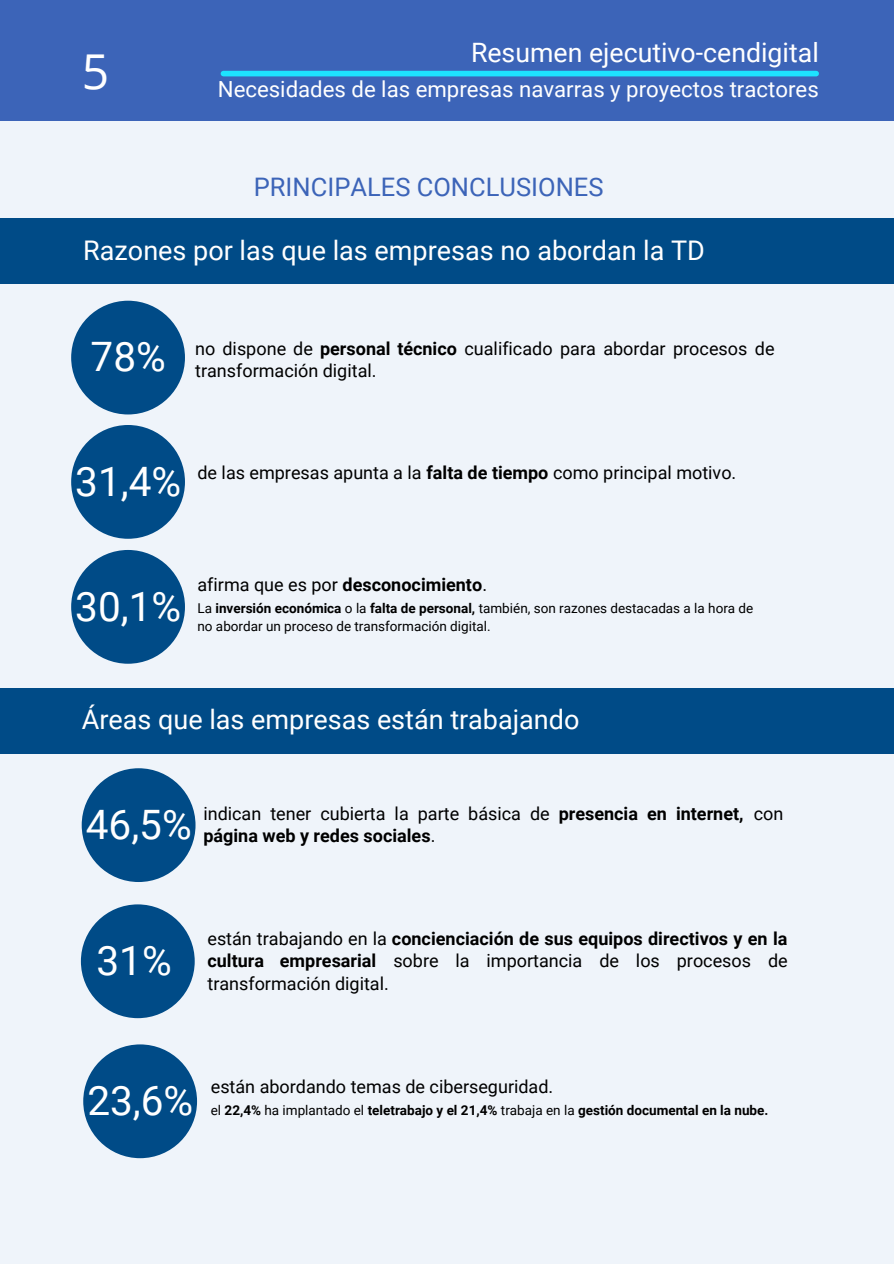
<style>
.page{position:relative;width:894px;height:1264px;background:#fff}
.page>*{position:absolute;margin:0;border:0;box-sizing:border-box;transform-origin:0 0}
.t1{font:48px "Open Sans";color:#fff}
.t2{font:40.5px "Roboto";color:#fff}
.t3{font:27px "Roboto";color:#fff}
.t4{font:26.7px "Roboto";color:#fff}
.t5{font:25.5px "Roboto";color:#3c64b8}
.t6{font:22.2px "Roboto";color:#fff}
.t7{font:18px/22.5px "Roboto";color:#000}
.t8{font:700 18px/22.5px "Roboto";color:#000}
.t9{font:13.5px/18px "Roboto";color:#000}
.t10{font:700 13.5px "Roboto";color:#000}
.s1{font-weight:700}
.s2{font-weight:400}
</style>
<div class="page">
<div style="left:0;top:112px;width:893px;height:1151px;background:#eff4fa"></div>
<div style="left:0;top:0;width:893px;height:121px;background:#3c64b8"></div>
<div style="left:223px;top:71px;width:593px;height:5px;background:#1de2ff"></div>
<div style="left:71px;top:425px;width:114px;height:114px;background:#004b87;border-radius:50%"></div>
<div style="left:71px;top:301px;width:114px;height:113px;background:#004b87;border-radius:50%"></div>
<div style="left:82px;top:768px;width:113px;height:114px;background:#004b87;border-radius:50%"></div>
<div style="left:81px;top:904px;width:114px;height:114px;background:#004b87;border-radius:50%"></div>
<div style="left:0;top:218px;width:893px;height:66px;background:#004b87"></div>
<div style="left:0;top:688px;width:893px;height:65px;background:#004b87"></div>
<div style="left:83px;top:1044px;width:114px;height:114px;background:#004b87;border-radius:50%"></div>
<div style="left:71px;top:550px;width:114px;height:113px;background:#004b87;border-radius:50%"></div>
<h1 class="t1" style="left:82px;top:38px;width:29px">5</h1>
<h3 class="t4" style="left:471px;top:38px;width:349px">Resumen ejecutivo-cendigital</h3>
<p class="t6" style="left:218px;top:76px;width:602px">Necesidades de las empresas navarras y proyectos tractores</p>
<h3 class="t5" style="left:254px;top:173px;width:351px">PRINCIPALES CONCLUSIONES</h3>
<h3 class="t3" style="left:83px;top:234px;width:623px">Razones por las que las empresas no abordan la TD</h3>
<h2 class="t2" style="left:91px;top:334px;width:77px">78%</h2>
<p class="t7" style="left:195px;top:337px;width:580px">no dispone de <span class="s1">personal técnico</span> cualificado para abordar procesos de transformación digital.</p>
<h2 class="t2" style="left:75px;top:458px;width:107px">31,4%</h2>
<p class="t7" style="left:197px;top:461px;width:540px">de las empresas apunta a la <span class="s1">falta de tiempo</span> como principal motivo.</p>
<h2 class="t2" style="left:75px;top:583px;width:107px">30,1%</h2>
<p class="t7" style="left:197px;top:573px;width:291px">afirma que es por <span class="s1">desconocimiento</span>.</p>
<p class="t9" style="left:197px;top:599px;width:557px">La <span class="s1">inversión económica</span> o la <span class="s1">falta de personal,</span> también, son razones destacadas a la hora de no abordar un proceso de transformación digital.</p>
<h3 class="t3" style="left:82px;top:704px;width:499px">Áreas que las empresas están trabajando</h3>
<h2 class="t2" style="left:86px;top:801px;width:107px">46,5%</h2>
<p class="t8" style="left:203px;top:802px;width:581px"><span class="s2">indican tener cubierta la parte básica de</span> presencia en internet, <span class="s2">con </span>página web y redes sociales<span class="s2">.</span></p>
<h2 class="t2" style="left:96px;top:937px;width:77px">31%</h2>
<p class="t7" style="left:207px;top:927px;width:581px;text-align:justify">están trabajando en la <span class="s1">concienciación de sus equipos directivos y en la cultura empresarial</span> sobre la importancia de los procesos de transformación digital.</p>
<h2 class="t2" style="left:87px;top:1077px;width:107px">23,6%</h2>
<p class="t7" style="left:211px;top:1075px;width:344px">están abordando temas de ciberseguridad.</p>
<p class="t10" style="left:211px;top:1102px;width:559px"><span class="s2">el</span> 22,4% <span class="s2">ha implantado el</span> teletrabajo y el 21,4% <span class="s2">trabaja en la</span> gestión documental en la nube.</p>
</div>
